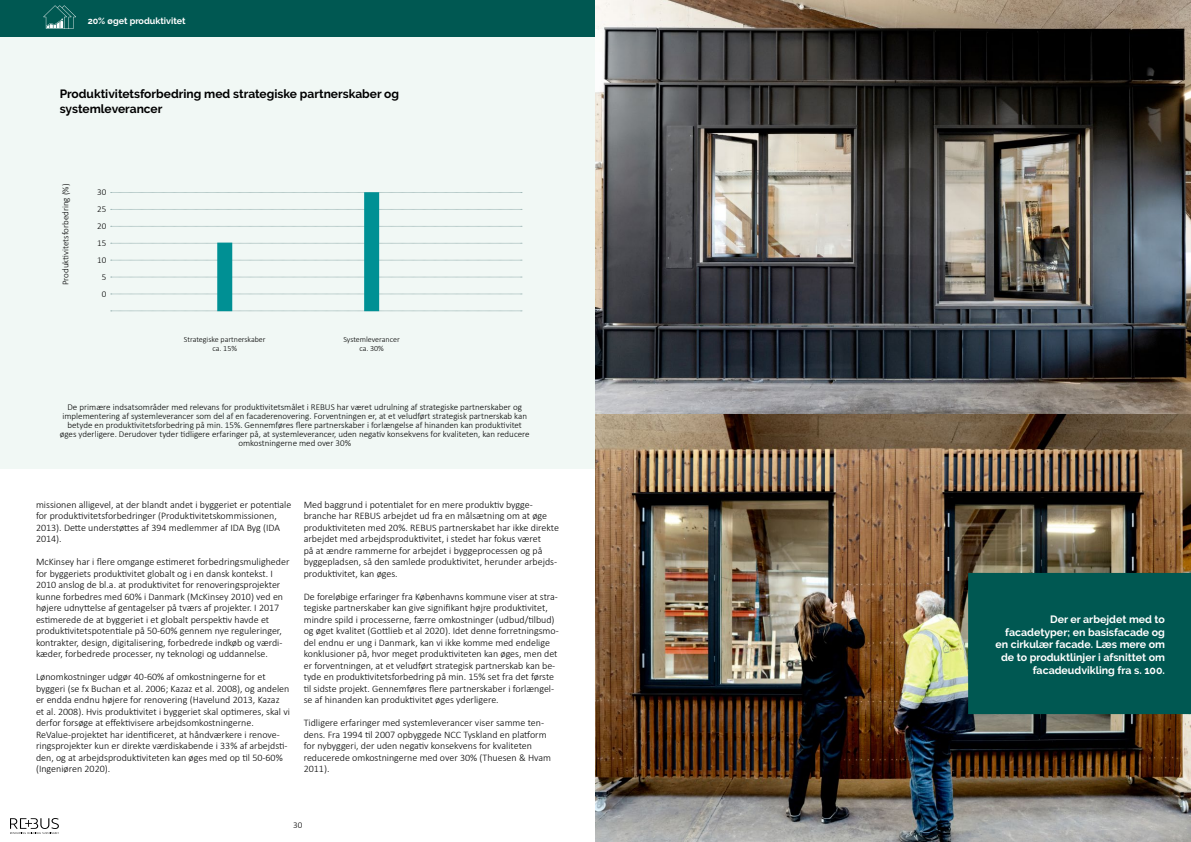
<style>
.page{position:relative;width:1191px;height:842px;background:#fff}
.page>*{position:absolute;margin:0;border:0;box-sizing:border-box;transform-origin:0 0}
.t1{font:700 12px/14.4px "Raleway";color:#000}
.t2{font:700 10.6px/12.7px "Raleway";color:#fff;text-align:right}
.t3{font:300 10px/11.5px "Calibri";color:#000}
.t4{font:300 9px/17px "Calibri";color:#000;text-align:center}
.t5{font:700 9px "Raleway";color:#fff}
.t6{font:300 8px/9px "Calibri";color:#000;text-align:center}
</style>
<div class="page">
<svg style="left:10px;top:818px;width:49px;height:16px"></svg>
<div style="left:0;top:0;width:595px;height:468px;background:#f1f8f5"></div>
<div style="left:0;top:0;width:595px;height:37px;background:#005852"></div>
<svg style="left:43px;top:5px;width:33px;height:24px"></svg>
<svg style="left:111px;top:192px;width:411px;height:1px"></svg>
<svg style="left:111px;top:260px;width:411px;height:1px"></svg>
<svg style="left:111px;top:277px;width:411px;height:1px"></svg>
<svg style="left:111px;top:226px;width:411px;height:1px"></svg>
<svg style="left:111px;top:294px;width:411px;height:1px"></svg>
<svg style="left:111px;top:209px;width:411px;height:1px"></svg>
<svg style="left:111px;top:243px;width:411px;height:1px"></svg>
<svg style="left:111px;top:311px;width:411px;height:1px"></svg>
<div style="left:364px;top:192px;width:15px;height:119px;background:#009094"></div>
<div style="left:217px;top:243px;width:15px;height:68px;background:#009094"></div>
<img style="left:595px;top:0;width:596px;height:842px">
<div style="left:980px;top:586px;width:197px;height:115px;background:#005852"></div>
<div style="left:968px;top:573px;width:222px;height:141px;border:25px solid #005852"></div>
<svg style="left:1188px;top:573px;width:3px;height:141px"></svg>
<p class="t5" style="left:88px;top:15px;width:99px">20% øget produktivitet</p>
<p class="t1" style="left:60px;top:87px;width:341px">Produktivitetsforbedring med strategiske partnerskaber og systemleverancer</p>
<p class="t4" style="left:57px;top:285px;width:103px;rotate:-90deg">Produktivitetsforbedring (%)</p>
<p class="t4" style="left:97px;top:184px;width:11px">30<br>25<br>20<br>15<br>10<br>5<br>0</p>
<p class="t6" style="left:184px;top:335px;width:83px">Strategiske partnerskaber ca. 15%</p>
<p class="t6" style="left:343px;top:335px;width:58px">Systemleverancer ca. 30%</p>
<p class="t4" style="left:60px;top:403px;width:471px;line-height:9px">De primære indsatsområder med relevans for produktivitetsmålet i REBUS har været udrulning af strategiske partnerskaber og implementering af systemleverancer som del af en facaderenovering. Forventningen er, at et veludført strategisk partnerskab kan betyde en produktivitetsforbedring på min. 15%. Gennemføres flere partnerskaber i forlængelse af hinanden kan produktivitet øges yderligere. Derudover tyder tidligere erfaringer på, at systemleverancer, uden negativ konsekvens for kvaliteten, kan reducere omkostningerne med over 30%</p>
<p class="t3" style="left:36px;top:498px;width:257px">missionen alligevel, at der blandt andet i byggeriet er potentiale for produktivitetsforbedringer (Produktivitetskommissionen, 2013). Dette understøttes af 394 medlemmer af IDA Byg (IDA 2014).</p>
<p class="t3" style="left:36px;top:556px;width:255px">McKinsey har i flere omgange estimeret forbedringsmuligheder for byggeriets produktivitet globalt og i en dansk kontekst. I 2010 anslog de bl.a. at produktivitet for renoveringsprojekter kunne forbedres med 60% i Danmark (McKinsey 2010) ved en højere udnyttelse af gentagelser på tværs af projekter. I 2017 estimerede de at byggeriet i et globalt perspektiv havde et produktivitetspotentiale på 50-60% gennem nye reguleringer, kontrakter, design, digitalisering, forbedrede indkøb og værdi&shy;kæder, forbedrede processer, ny teknologi og uddannelse.</p>
<p class="t3" style="left:36px;top:671px;width:255px">Lønomkostninger udgør 40-60% af omkostningerne for et byggeri (se fx Buchan et al. 2006; Kazaz et al. 2008), og andelen er endda endnu højere for renovering (Havelund 2013, Kazaz et al. 2008). Hvis produktivitet i byggeriet skal optimeres, skal vi derfor forsøge at effektivisere arbejdsomkostningerne.<br>ReValue-projektet har identificeret, at håndværkere i renove&shy;ringsprojekter kun er direkte værdiskabende i 33% af arbejdsti&shy;den, og at arbejdsproduktiviteten kan øges med op til 50-60% (Ingeniøren 2020).</p>
<p class="t3" style="left:304px;top:498px;width:257px">Med baggrund i potentialet for en mere produktiv bygge&shy;branche har REBUS arbejdet ud fra en målsætning om at øge produktiviteten med 20%. REBUS partnerskabet har ikke direkte arbejdet med arbejdsproduktivitet, i stedet har fokus været<br>på at ændre rammerne for arbejdet i byggeprocessen og på byggepladsen, så den samlede produktivitet, herunder arbejds&shy;produktivitet, kan øges.</p>
<p class="t3" style="left:304px;top:590px;width:256px">De foreløbige erfaringer fra Københavns kommune viser at stra&shy;tegiske partnerskaber kan give signifikant højre produktivitet, mindre spild i processerne, færre omkostninger (udbud/tilbud) og øget kvalitet (Gottlieb et al 2020). Idet denne forretningsmo&shy;del endnu er ung i Danmark, kan vi ikke komme med endelige konklusioner på, hvor meget produktiviteten kan øges, men det er forventningen, at et veludført strategisk partnerskab kan be&shy;tyde en produktivitetsforbedring på min. 15% set fra det første til sidste projekt. Gennemføres flere partnerskaber i forlængel&shy;se af hinanden kan produktivitet øges yderligere.</p>
<p class="t3" style="left:304px;top:717px;width:249px">Tidligere erfaringer med systemleverancer viser samme ten&shy;dens. Fra 1994 til 2007 opbyggede NCC Tyskland en platform for nybyggeri, der uden negativ konsekvens for kvaliteten reducerede omkostningerne med over 30% (Thuesen &amp; Hvam 2011).</p>
<p class="t4" style="left:293px;top:816px;width:11px">30</p>
<p class="t2" style="left:995px;top:613px;width:171px">Der er arbejdet med to facadetyper; en basisfacade og en cirkulær facade. Læs mere om de to produktlinjer i afsnittet om facadeudvikling fra s. 100.</p>
</div>
